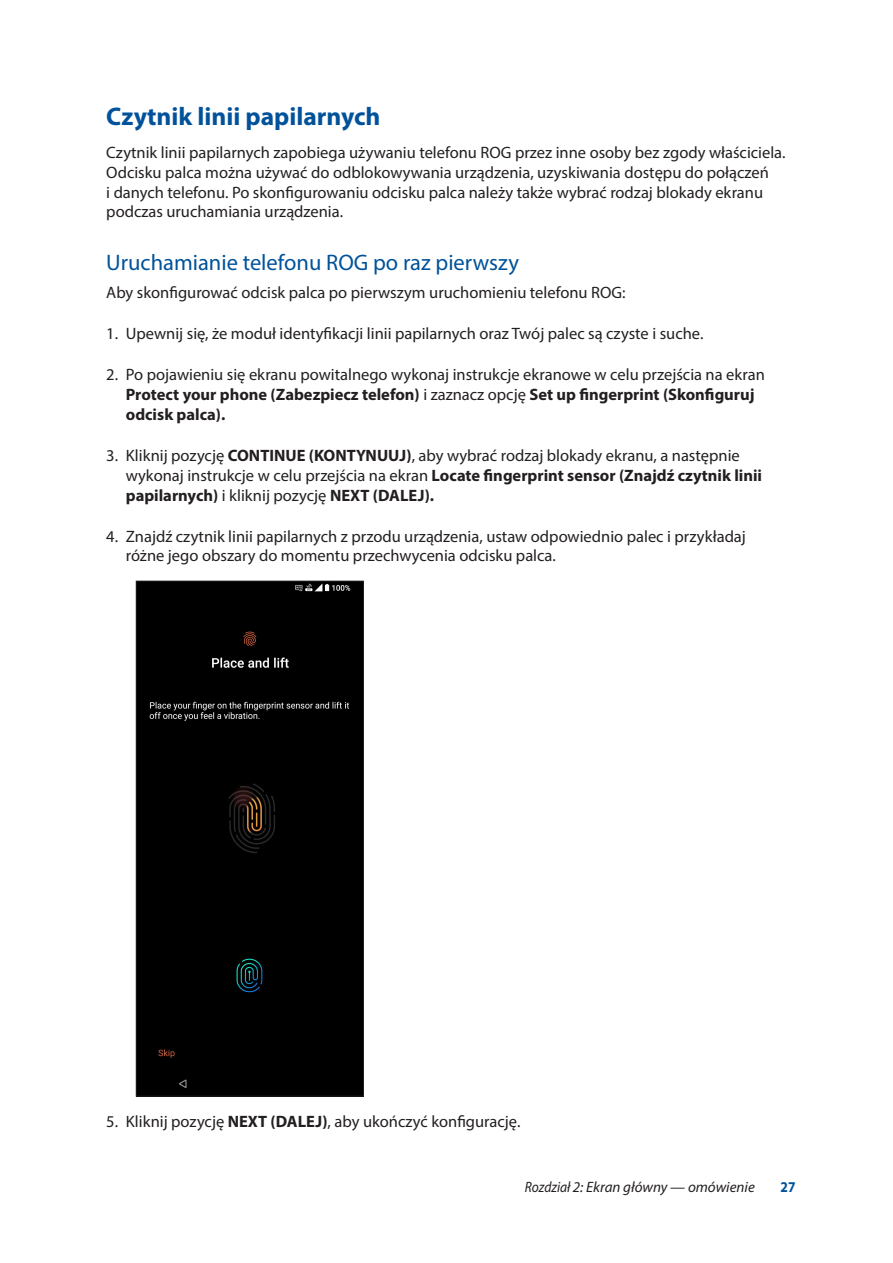
<style>
.page{position:relative;width:893px;height:1263px;background:#fff}
.page>*{position:absolute;margin:0;border:0;box-sizing:border-box;transform-origin:0 0}
.t1{font:700 25.5px "Myriad Pro";color:#01529a}
.t2{font:22.5px "Myriad Pro";color:#01529a}
.t3{font:16.5px/19.8px "Myriad Pro";color:#231f20}
.t4{font:italic 15px "Myriad Pro";color:#231f20;scale:.9 1}
.t5{font:700 15px "Myriad Pro";color:#01529a;scale:.9 1}
.s1{font-weight:700}
</style>
<div class="page">
<div style="left:138px;top:583px;width:224px;height:511px;background:#000"></div>
<div style="left:136px;top:581px;width:228px;height:515px;border:1px solid #231f20"></div>
<h1 class="t1" style="left:106px;top:100px;width:276px">Czytnik linii papilarnych</h1>
<p class="t3" style="left:106px;top:142px;width:681px">Czytnik linii papilarnych zapobiega używaniu telefonu ROG przez inne osoby bez zgody właściciela.<br>Odcisku palca można używać do odblokowywania urządzenia, uzyskiwania dostępu do połączeń<br>i danych telefonu. Po skonfigurowaniu odcisku palca należy także wybrać rodzaj blokady ekranu podczas uruchamiania urządzenia.</p>
<h2 class="t2" style="left:106px;top:248px;width:414px">Uruchamianie telefonu ROG po raz pierwszy</h2>
<p class="t3" style="left:106px;top:283px;width:521px">Aby skonfigurować odcisk palca po pierwszym uruchomieniu telefonu ROG:</p>
<p class="t3" style="left:106px;top:324px;width:599px">1. Upewnij się, że moduł identyfikacji linii papilarnych oraz Twój palec są czyste i suche.</p>
<p class="t3" style="left:126px;top:365px;width:641px;text-indent:-20px">2. Po pojawieniu się ekranu powitalnego wykonaj instrukcje ekranowe w celu przejścia na ekran<br><span class="s1">Protect your phone (Zabezpiecz telefon)</span> i zaznacz opcję <span class="s1">Set up fingerprint (Skonfiguruj odcisk palca).</span></p>
<p class="t3" style="left:126px;top:445px;width:638px;text-indent:-20px">3. Kliknij pozycję <span class="s1">CONTINUE (KONTYNUUJ)</span>, aby wybrać rodzaj blokady ekranu, a następnie wykonaj instrukcje w celu przejścia na ekran <span class="s1">Locate fingerprint sensor (Znajdź czytnik linii papilarnych)</span> i kliknij pozycję <span class="s1">NEXT (DALEJ).</span></p>
<p class="t3" style="left:126px;top:526px;width:622px;text-indent:-20px">4. Znajdź czytnik linii papilarnych z przodu urządzenia, ustaw odpowiednio palec i przykładaj różne jego obszary do momentu przechwycenia odcisku palca.</p>
<p class="t3" style="left:106px;top:1111px;width:416px">5. Kliknij pozycję <span class="s1">NEXT (DALEJ)</span>, aby ukończyć konfigurację.</p>
<p class="t4" style="left:525px;top:1178px;width:257px">Rozdział 2: Ekran główny — omówienie</p>
<p class="t5" style="left:781px;top:1177px;width:18px">27</p>
</div>
